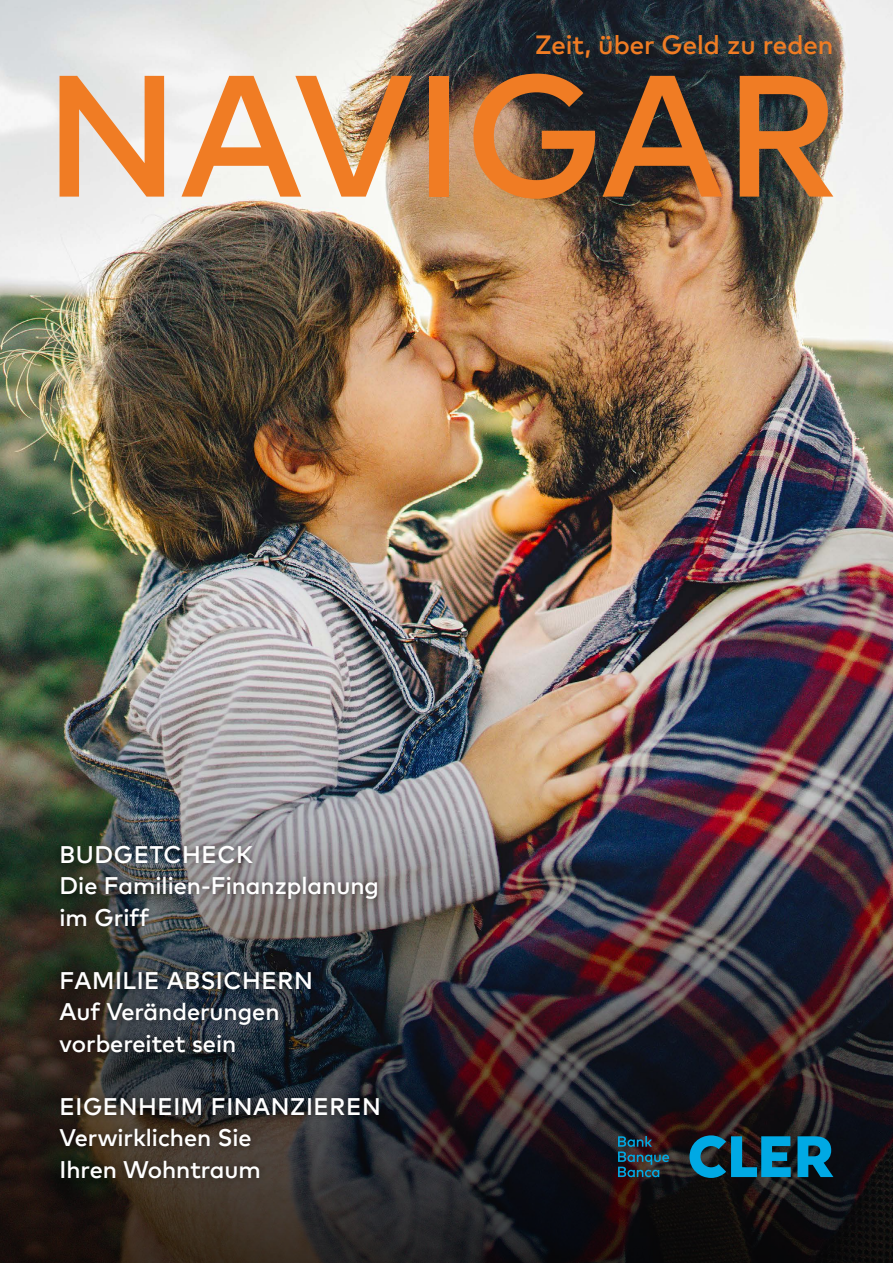
<style>
.page{position:relative;width:893px;height:1263px;background:#fff}
.page>*{position:absolute;margin:0;border:0;box-sizing:border-box;transform-origin:0 0}
.t1{font:700 172.5px "Cler Mark Headline";letter-spacing:.005em;color:#f07c24}
.t2{font:700 26.4px "Cler Mark Headline";color:#f07c24}
.t3{font:700 24px/31.5px "Cler Mark Headline";color:#fff}
</style>
<div class="page">
<img style="left:0;top:0;width:893px;height:652px">
<img style="left:0;top:652px;width:893px;height:611px">
<svg style="left:618px;top:1136px;width:51px;height:41px;background:#293f4d"></svg>
<svg style="left:689px;top:1135px;width:144px;height:43px;background:#0d6687"></svg>
<div style="left:53px;top:839px;width:333px;height:346px;background:#000;opacity:.5"></div>
<p class="t2" style="left:535px;top:25px;width:300px">Zeit, über Geld zu reden</p>
<h1 class="t1" style="left:44px;top:6px;width:798px">NAVIGAR</h1>
<p class="t3" style="left:60px;top:837px;width:321px">BUDGETCHECK<br>Die Familien-Finanzplanung im Griff</p>
<p class="t3" style="left:60px;top:963px;width:255px">FAMILIE ABSICHERN<br>Auf Veränderungen vorbereitet sein</p>
<p class="t3" style="left:60px;top:1089px;width:323px">EIGENHEIM FINANZIEREN<br>Verwirklichen Sie<br>Ihren Wohntraum</p>
</div>
